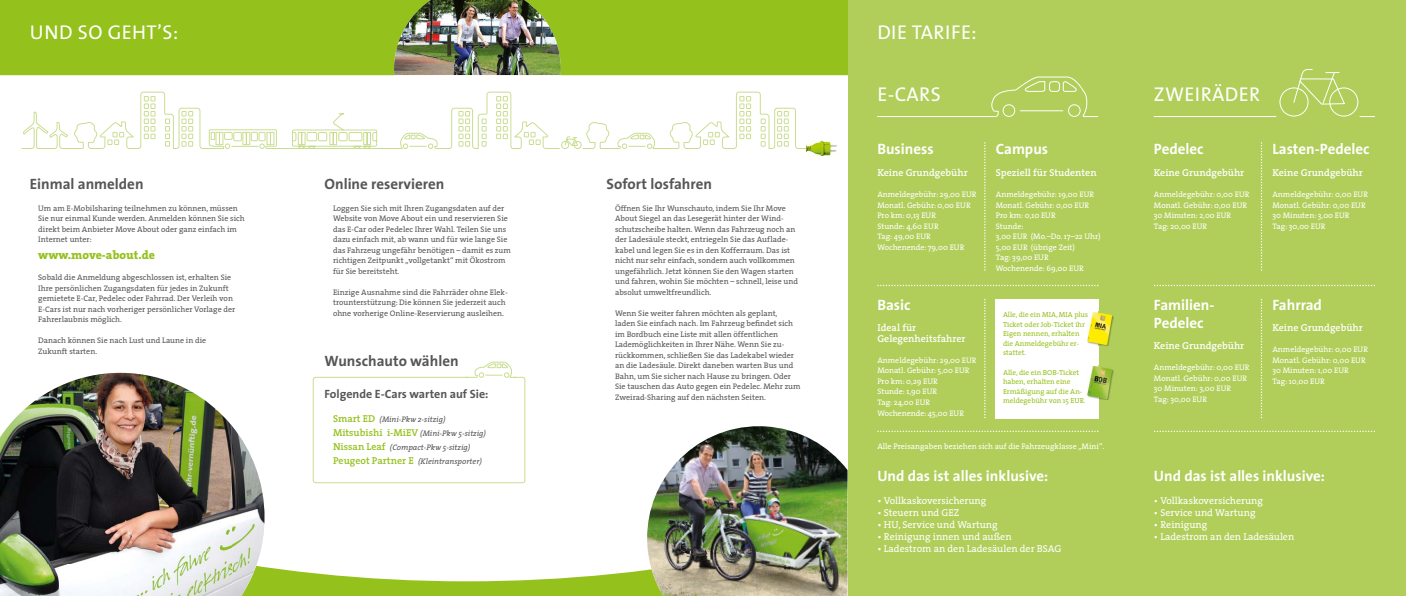
<style>
.page{position:relative;width:1406px;height:596px;background:#fff}
.page>*{position:absolute;margin:0;border:0;box-sizing:border-box;transform-origin:0 0}
.t1{font:20px "The Sans";letter-spacing:.02em;color:#fff}
.t2{font:700 15px/18px "The Sans";color:#fff}
.t3{font:700 15px "The Sans";color:#565656}
.t4{font:700 12px "The Sans";color:#565656}
.t5{font:800 12px "The Serif";color:#94c11c}
.t6{font:10px "The Serif";color:#fff}
.t7{font:600 10px/10.5px "The Serif";color:#fff}
.t8{font:8px/10.5px "The Serif";color:#565656}
.t9{font:8px/10.5px "The Serif";color:#fff}
.t10{font:italic 8px/14px "The Serif";color:#565656}
.t11{font:7.3px/9.6px "The Serif";color:#94c11c}
.s1{font-weight:600;font-style:normal;font-size:10px;color:#94c11c}
</style>
<div class="page">
<div style="left:0;top:0;width:848px;height:595px;background:#94c11c"></div>
<div style="left:0;top:75px;width:848px;height:506px;background:#fff"></div>
<div style="left:232px;top:372px;width:32px;height:53px;background:#fff"></div>
<img style="left:0;top:372px;width:232px;height:223px">
<img style="left:231px;top:425px;width:33px;height:170px">
<svg style="left:647px;top:426px;width:30px;height:35px"></svg>
<img style="left:677px;top:426px;width:171px;height:134px">
<img style="left:647px;top:461px;width:36px;height:134px">
<img style="left:681px;top:560px;width:167px;height:35px">
<div style="left:848px;top:0;width:558px;height:595px;background:#b1ce5a"></div>
<svg style="left:984px;top:142px;width:2px;height:128px"></svg>
<svg style="left:984px;top:299px;width:2px;height:119px"></svg>
<svg style="left:877px;top:284px;width:221px;height:2px"></svg>
<svg style="left:877px;top:430px;width:221px;height:2px"></svg>
<div style="left:313px;top:361px;width:212px;height:122px;background:#fff"></div>
<div style="left:995px;top:299px;width:103px;height:119px;background:#fff"></div>
<hr style="left:269px;top:148px;width:130px;height:1px;background:#c8dc8d">
<img style="left:806px;top:140px;width:31px;height:16px">
<svg style="left:877px;top:76px;width:221px;height:41px"></svg>
<svg style="left:1261px;top:142px;width:1px;height:128px"></svg>
<svg style="left:1261px;top:299px;width:1px;height:119px"></svg>
<svg style="left:1154px;top:284px;width:221px;height:2px"></svg>
<svg style="left:1154px;top:430px;width:221px;height:2px"></svg>
<hr style="left:1154px;top:116px;width:122px;height:1px;background:#fff">
<svg style="left:1279px;top:69px;width:96px;height:48px"></svg>
<img style="left:394px;top:0;width:437px;height:153px">
<img style="left:1087px;top:370px;width:27px;height:30px">
<img style="left:1088px;top:366px;width:25px;height:33px">
<img style="left:1099px;top:316px;width:15px;height:30px">
<img style="left:1087px;top:312px;width:11px;height:31px">
<img style="left:1088px;top:313px;width:25px;height:32px">
<svg style="left:1087px;top:312px;width:2px;height:7px"></svg>
<svg style="left:21px;top:92px;width:356px;height:57px;background:#f9fbf2"></svg>
<h1 class="t1" style="left:30px;top:16px;width:150px">UND SO GEHT’S:</h1>
<h1 class="t1" style="left:877px;top:16px;width:101px">DIE TARIFE:</h1>
<h2 class="t3" style="left:30px;top:171px;width:115px">Einmal anmelden</h2>
<p class="t8" style="left:38px;top:202px;width:208px">Um am E-Mobilsharing teilnehmen zu können, müssen Sie nur einmal Kunde werden. Anmelden können Sie sich direkt beim Anbieter Move About oder ganz einfach im Internet unter:</p>
<h3 class="t5" style="left:38px;top:245px;width:118px">www.move-about.de</h3>
<p class="t8" style="left:38px;top:272px;width:199px">Sobald die Anmeldung abgeschlossen ist, erhalten Sie Ihre persönlichen Zugangsdaten für jedes in Zukunft gemietete E-Car, Pedelec oder Fahrrad. Der Verleih von E-Cars ist nur nach vorheriger persönlicher Vorlage der Fahrerlaubnis möglich.</p>
<p class="t8" style="left:38px;top:335px;width:170px">Danach können Sie nach Lust und Laune in die<br>Zukunft starten.</p>
<h2 class="t3" style="left:325px;top:171px;width:121px">Online reservieren</h2>
<p class="t8" style="left:333px;top:202px;width:179px">Loggen Sie sich mit Ihren Zugangsdaten auf der Website von Move About ein und reservieren Sie das E-Car oder Pedelec Ihrer Wahl. Teilen Sie uns dazu einfach mit, ab wann und für wie lange Sie das Fahrzeug ungefähr benötigen – damit es zum richtigen Zeitpunkt „vollgetankt“ mit Ökostrom für Sie bereitsteht.</p>
<p class="t8" style="left:333px;top:286px;width:176px">Einzige Ausnahme sind die Fahrräder ohne Elek&shy;trounterstützung: Die können Sie jederzeit auch ohne vorherige Online-Reservierung ausleihen.</p>
<h2 class="t3" style="left:325px;top:347px;width:136px">Wunschauto wählen</h2>
<h3 class="t4" style="left:325px;top:383px;width:165px">Folgende E-Cars warten auf Sie:</h3>
<p class="t10" style="left:333px;top:411px;width:154px"><span class="s1">Smart ED</span> (Mini-Pkw 2-sitzig)<br><span class="s1">Mitsubishi i-MiEV</span> (Mini-Pkw 5-sitzig)<br><span class="s1">Nissan Leaf</span> (Compact-Pkw 5-sitzig)<br><span class="s1">Peugeot Partner E</span> (Kleintransporter)</p>
<h2 class="t3" style="left:607px;top:171px;width:107px">Sofort losfahren</h2>
<p class="t8" style="left:615px;top:202px;width:184px">Öffnen Sie Ihr Wunschauto, indem Sie Ihr Move About Siegel an das Lesegerät hinter der Wind&shy;schutzscheibe halten. Wenn das Fahrzeug noch an der Ladesäule steckt, entriegeln Sie das Auflade&shy;kabel und legen Sie es in den Kofferraum. Das ist nicht nur sehr einfach, sondern auch vollkommen ungefährlich. Jetzt können Sie den Wagen starten und fahren, wohin Sie möchten – schnell, leise und absolut umweltfreundlich.</p>
<p class="t8" style="left:615px;top:307px;width:187px">Wenn Sie weiter fahren möchten als geplant,<br>laden Sie einfach nach. Im Fahrzeug befindet sich im Bordbuch eine Liste mit allen öffentlichen Lademöglichkeiten in Ihrer Nähe. Wenn Sie zu&shy;rückkommen, schließen Sie das Ladekabel wieder an die Ladesäule. Direkt daneben warten Bus und Bahn, um Sie sicher nach Hause zu bringen. Oder Sie tauschen das Auto gegen ein Pedelec. Mehr zum Zweirad-Sharing auf den nächsten Seiten.</p>
<h1 class="t1" style="left:877px;top:78px;width:65px">E-CARS</h1>
<h1 class="t1" style="left:1154px;top:78px;width:108px">ZWEIRÄDER</h1>
<h2 class="t2" style="left:877px;top:140px;width:58px">Business</h2>
<p class="t7" style="left:877px;top:167px;width:92px">Keine Grundgebühr</p>
<p class="t9" style="left:877px;top:189px;width:101px">Anmeldegebühr: 29,00 EUR<br>Monatl. Gebühr: 0,00 EUR<br>Pro km: 0,13 EUR<br>Stunde: 4,60 EUR<br>Tag: 49,00 EUR<br>Wochenende: 79,00 EUR</p>
<h2 class="t2" style="left:877px;top:295px;width:35px">Basic</h2>
<p class="t7" style="left:877px;top:322px;width:90px">Ideal für<br>Gelegenheitsfahrer</p>
<p class="t9" style="left:877px;top:354px;width:101px">Anmeldegebühr: 29,00 EUR<br>Monatl. Gebühr: 5,00 EUR<br>Pro km: 0,29 EUR<br>Stunde: 1,90 EUR<br>Tag: 24,00 EUR<br>Wochenende: 45,00 EUR</p>
<h2 class="t2" style="left:996px;top:140px;width:54px">Campus</h2>
<p class="t7" style="left:996px;top:167px;width:102px">Speziell für Studenten</p>
<p class="t9" style="left:996px;top:189px;width:106px">Anmeldegebühr: 19,00 EUR<br>Monatl. Gebühr: 0,00 EUR<br>Pro km: 0,10 EUR<br>Stunde:<br>3,00 EUR (Mo.–Do. 17–22 Uhr)<br>5,00 EUR (übrige Zeit)<br>Tag: 39,00 EUR<br>Wochenende: 69,00 EUR</p>
<p class="t11" style="left:1003px;top:309px;width:86px">Alle, die ein MIA, MIA plus<br>Ticket oder Job-Ticket ihr<br>Eigen nennen, erhalten die Anmeldegebühr er&shy;stattet.</p>
<p class="t11" style="left:1003px;top:367px;width:84px">Alle, die ein BOB-Ticket haben, erhalten eine<br>Ermäßigung auf die An&shy;meldegebühr von 15 EUR.</p>
<h2 class="t2" style="left:1154px;top:140px;width:51px">Pedelec</h2>
<p class="t7" style="left:1154px;top:167px;width:92px">Keine Grundgebühr</p>
<p class="t9" style="left:1154px;top:189px;width:97px">Anmeldegebühr: 0,00 EUR<br>Monatl. Gebühr: 0,00 EUR<br>30 Minuten: 2,00 EUR<br>Tag: 20,00 EUR</p>
<h2 class="t2" style="left:1272px;top:140px;width:99px">Lasten-Pedelec</h2>
<p class="t7" style="left:1272px;top:167px;width:92px">Keine Grundgebühr</p>
<p class="t9" style="left:1272px;top:189px;width:97px">Anmeldegebühr: 0,00 EUR<br>Monatl. Gebühr: 0,00 EUR<br>30 Minuten: 3,00 EUR<br>Tag: 30,00 EUR</p>
<h2 class="t2" style="left:1154px;top:295px;width:62px">Familien-<br>Pedelec</h2>
<p class="t7" style="left:1154px;top:340px;width:92px">Keine Grundgebühr</p>
<p class="t9" style="left:1154px;top:362px;width:97px">Anmeldegebühr: 0,00 EUR<br>Monatl. Gebühr: 0,00 EUR<br>30 Minuten: 3,00 EUR<br>Tag: 30,00 EUR</p>
<h2 class="t2" style="left:1272px;top:295px;width:51px">Fahrrad</h2>
<p class="t7" style="left:1272px;top:322px;width:92px">Keine Grundgebühr</p>
<p class="t9" style="left:1272px;top:344px;width:97px">Anmeldegebühr: 0,00 EUR<br>Monatl. Gebühr: 0,00 EUR<br>30 Minuten: 1,00 EUR<br>Tag: 10,00 EUR</p>
<p class="t9" style="left:877px;top:441px;width:229px">Alle Preisangaben beziehen sich auf die Fahrzeugklasse „Mini“.</p>
<h2 class="t2" style="left:877px;top:466px;width:172px">Und das ist alles inklusive:</h2>
<p class="t6" style="left:877px;top:492px;width:111px">• Vollkaskoversicherung</p>
<p class="t6" style="left:877px;top:504px;width:83px">• Steuern und GEZ</p>
<p class="t6" style="left:877px;top:516px;width:122px">• HU, Service und Wartung</p>
<p class="t6" style="left:877px;top:528px;width:136px">• Reinigung innen und außen</p>
<p class="t6" style="left:877px;top:540px;width:186px">• Ladestrom an den Ladesäulen der BSAG</p>
<h2 class="t2" style="left:1154px;top:466px;width:172px">Und das ist alles inklusive:</h2>
<p class="t6" style="left:1154px;top:492px;width:111px">• Vollkaskoversicherung</p>
<p class="t6" style="left:1154px;top:504px;width:103px">• Service und Wartung</p>
<p class="t6" style="left:1154px;top:516px;width:55px">• Reinigung</p>
<p class="t6" style="left:1154px;top:528px;width:142px">• Ladestrom an den Ladesäulen</p>
</div>
